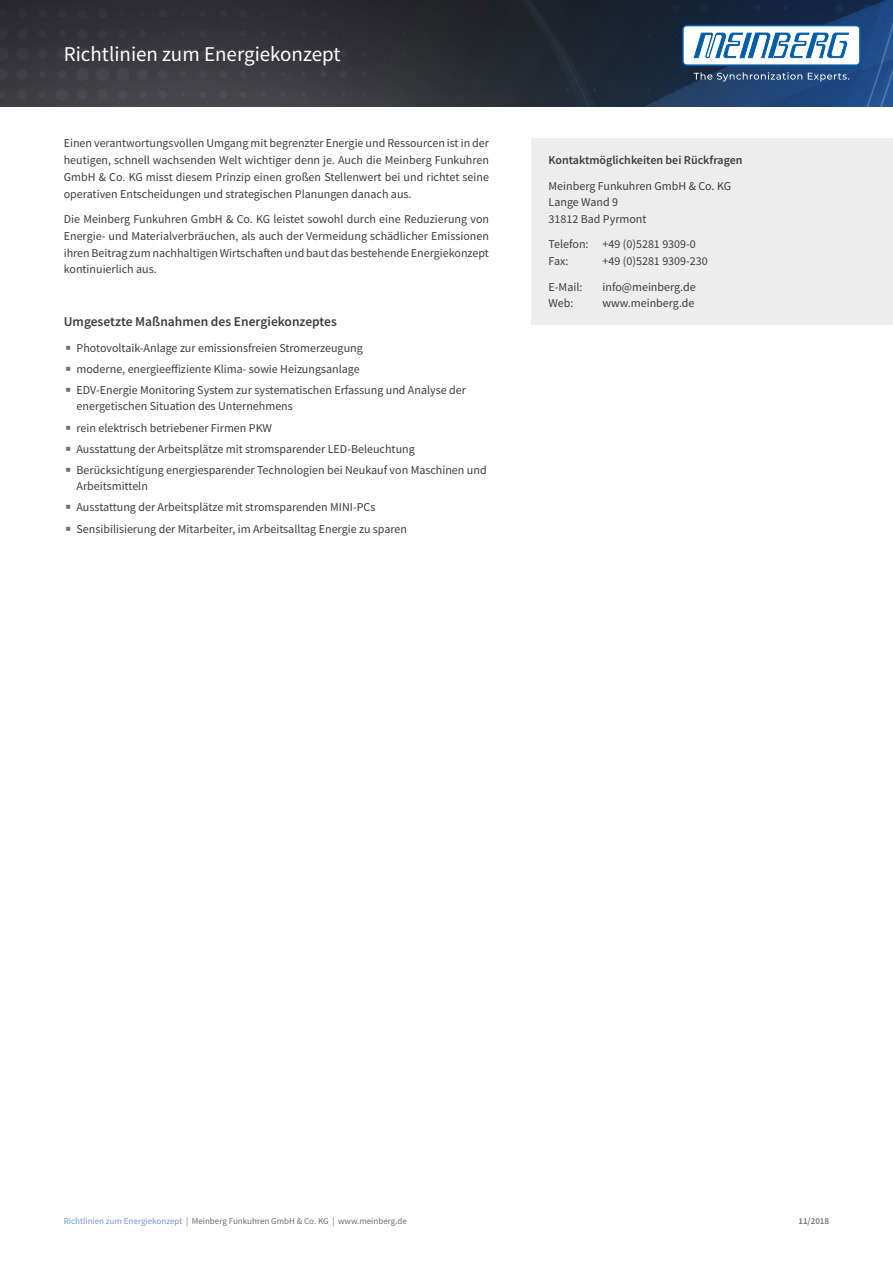
<style>
.page{position:relative;width:893px;height:1263px;background:#fff}
.page>*{position:absolute;margin:0;border:0;box-sizing:border-box;transform-origin:0 0}
._00_1_1_Kopfzeile__T{font:21px "Source Sans Pro";color:#fff}
._01_3_2_Heading_H3{font:600 13.5px "Source Sans Pro";color:#3c3c3b}
._02_1_Copy__Abstand{font:12px/16.8px "Source Sans Pro";color:#3c3c3b;text-align:justify}
._02_3_Copy__Abstand{font:12px/16.8px "Source Sans Pro";color:#3c3c3b}
._01_4_Heading_H4__8{font:600 12px "Source Sans Pro";color:#3c3c3b}
.t1{font:9px "Source Sans Pro";color:#706f6f}
.t2{font:600 9px "Source Sans Pro";color:#706f6f}
.s1{color:#706f6f}
.s2{color:#7196cf}
</style>
<div class="page">
<img style="left:0;top:0;width:893px;height:106px">
<svg style="left:694px;top:72px;width:108px;height:10px"></svg>
<svg style="left:808px;top:73px;width:41px;height:8px"></svg>
<svg style="left:682px;top:25px;width:179px;height:41px"></svg>
<div style="left:531px;top:138px;width:362px;height:186px;background:#ededed"></div>
<p class="_00_1_1_Kopfzeile__T" style="left:64px;top:41px;width:278px">Richtlinien zum Energiekonzept</p>
<p class="_02_1_Copy__Abstand" style="left:64px;top:135px;width:427px">Einen verantwortungsvollen Umgang mit begrenzter Energie und Ressourcen ist in der heutigen, schnell wachsenden Welt wichtiger denn je. Auch die Meinberg Funkuhren GmbH &amp; Co. KG misst diesem Prinzip einen großen Stellenwert bei und richtet seine operativen Entscheidungen und strategischen Planungen danach aus.</p>
<p class="_02_1_Copy__Abstand" style="left:64px;top:210px;width:427px">Die Meinberg Funkuhren GmbH &amp; Co. KG leistet sowohl durch eine Reduzierung von Energie- und Materialverbräuchen, als auch der Vermeidung schädlicher Emissionen ihren Beitrag zum nachhaltigen Wirtschaften und baut das bestehende Energiekonzept kontinuierlich aus.</p>
<p class="_01_3_2_Heading_H3" style="left:64px;top:313px;width:275px">Umgesetzte Maßnahmen des Energiekonzeptes</p>
<p class="_02_1_Copy__Abstand" style="left:64px;top:339px;width:301px"><span class="s1">▪</span> Photovoltaik-Anlage zur emissionsfreien Stromerzeugung</p>
<p class="_02_1_Copy__Abstand" style="left:64px;top:360px;width:297px"><span class="s1">▪</span> moderne, energieeffiziente Klima- sowie Heizungsanlage</p>
<p class="_02_1_Copy__Abstand" style="left:77px;top:381px;width:391px;text-indent:-13px"><span class="s1">▪</span> EDV-Energie Monitoring System zur systematischen Erfassung und Analyse der energetischen Situation des Unternehmens</p>
<p class="_02_1_Copy__Abstand" style="left:64px;top:419px;width:210px"><span class="s1">▪</span> rein elektrisch betriebener Firmen PKW</p>
<p class="_02_1_Copy__Abstand" style="left:64px;top:440px;width:353px"><span class="s1">▪</span> Ausstattung der Arbeitsplätze mit stromsparender LED-Beleuchtung</p>
<p class="_02_1_Copy__Abstand" style="left:77px;top:461px;width:412px;text-indent:-13px"><span class="s1">▪</span> Berücksichtigung energiesparender Technologien bei Neukauf von Maschinen und<br>Arbeitsmitteln</p>
<p class="_02_1_Copy__Abstand" style="left:64px;top:499px;width:313px"><span class="s1">▪</span> Ausstattung der Arbeitsplätze mit stromsparenden MINI-PCs</p>
<p class="_02_1_Copy__Abstand" style="left:64px;top:520px;width:345px"><span class="s1">▪</span> Sensibilisierung der Mitarbeiter, im Arbeitsalltag Energie zu sparen</p>
<p class="_01_4_Heading_H4__8" style="left:549px;top:152px;width:195px">Kontaktmöglichkeiten bei Rückfragen</p>
<p class="_02_3_Copy__Abstand" style="left:549px;top:177px;width:184px">Meinberg Funkuhren GmbH &amp; Co. KG<br>Lange Wand 9<br>31812 Bad Pyrmont</p>
<p class="_02_3_Copy__Abstand" style="left:549px;top:236px;width:149px">Telefon: +49 (0)5281 9309-0<br>Fax:</p>
<p class="_02_3_Copy__Abstand" style="left:603px;top:253px;width:107px">+49 (0)5281 9309-230</p>
<p class="_02_3_Copy__Abstand" style="left:549px;top:278px;width:35px">E-Mail:</p>
<p class="_02_3_Copy__Abstand" style="left:603px;top:278px;width:95px">info@meinberg.de</p>
<p class="_02_3_Copy__Abstand" style="left:549px;top:295px;width:27px">Web:</p>
<p class="_02_3_Copy__Abstand" style="left:603px;top:295px;width:93px">www.meinberg.de</p>
<p class="t1" style="left:64px;top:1215px;width:345px"><span class="s2">Richtlinien zum Energiekonzept</span> | Meinberg Funkuhren GmbH &amp; Co. KG | www.meinberg.de</p>
<p class="t2" style="left:798px;top:1215px;width:32px">11/2018</p>
</div>
